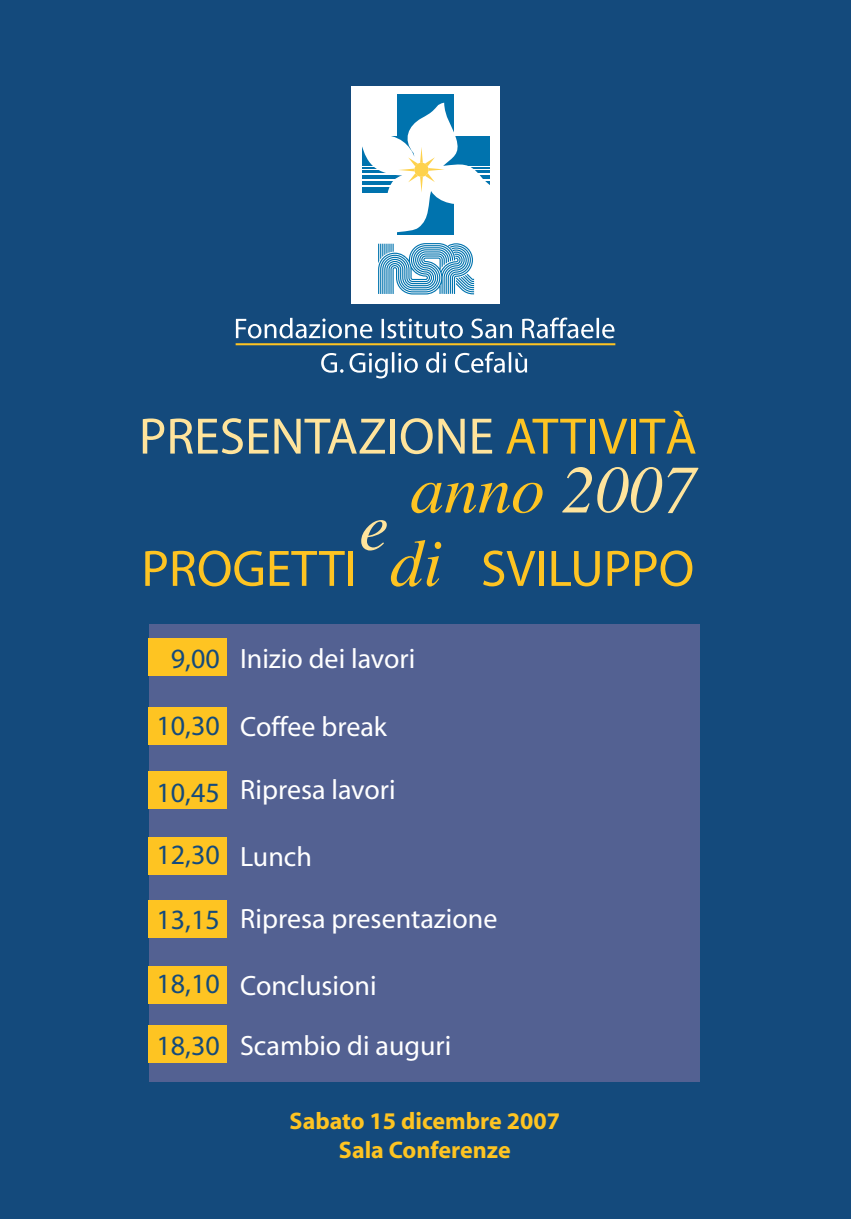
<style>
.page{position:relative;width:851px;height:1219px;background:#fff}
.page>*{position:absolute;margin:0;border:0;box-sizing:border-box;transform-origin:0 0}
.t1{font:italic 67.2px "Times";color:#fec422}
.t2{font:italic 67.2px "Times";color:#ffe49c}
.t3{font:51.6px "Myriad";color:#ffe49c}
.t4{font:51.6px "Myriad";color:#fec422}
.t5{font:28px/61.6px "Myriad";color:#fff}
.t6{font:28px/61.6px "Myriad";color:#144a7c}
.t7{font:700 24px/28.8px "Myriad";color:#fec422;text-align:center}
.s1{color:#fec422}
.s2{color:#ffe49c}
.s3{font-family:"Times";font-style:italic;font-size:67.2px}
</style>
<div class="page">
<div style="left:0;top:0;width:850px;height:1219px;background:#144a7c"></div>
<hr style="left:235px;top:343px;width:380px;height:2px;background:#fec422">
<svg style="left:236px;top:317px;width:378px;height:21px"></svg>
<svg style="left:321px;top:352px;width:206px;height:26px"></svg>
<div style="left:351px;top:86px;width:148px;height:217px;background:#fff"></div>
<div style="left:397px;top:95px;width:57px;height:140px;background:#0073ae"></div>
<svg style="left:362px;top:103px;width:128px;height:191px"></svg>
<div style="left:150px;top:625px;width:549px;height:457px;background:#536192"></div>
<div style="left:149px;top:707px;width:78px;height:37px;background:#fec422"></div>
<div style="left:149px;top:638px;width:78px;height:37px;background:#fec422"></div>
<div style="left:149px;top:772px;width:78px;height:37px;background:#fec422"></div>
<div style="left:149px;top:837px;width:78px;height:37px;background:#fec422"></div>
<div style="left:149px;top:900px;width:78px;height:38px;background:#fec422"></div>
<div style="left:149px;top:966px;width:78px;height:37px;background:#fec422"></div>
<div style="left:149px;top:1025px;width:78px;height:38px;background:#fec422"></div>
<h2 class="t3" style="left:139px;top:411px;width:559px">PRESENTAZIONE <span class="s1">ATTIVITÀ</span></h2>
<h1 class="t1" style="left:410px;top:448px;width:287px">anno <span class="s2">2007</span></h1>
<h1 class="t2" style="left:359px;top:485px;width:31px">e</h1>
<h2 class="t4" style="left:141px;top:543px;width:554px">PROGETTI <span class="s3">di</span> SVILUPPO</h2>
<p class="t6" style="left:171px;top:629px;width:50px">9,00</p>
<p class="t5" style="left:240px;top:629px;width:176px">Inizio dei lavori</p>
<p class="t6" style="left:156px;top:696px;width:65px">10,30</p>
<p class="t5" style="left:240px;top:697px;width:148px">Coffee break</p>
<p class="t6" style="left:156px;top:763px;width:65px">10,45<br>12,30</p>
<p class="t6" style="left:156px;top:890px;width:65px">13,15</p>
<p class="t5" style="left:240px;top:760px;width:157px">Ripresa lavori</p>
<p class="t5" style="left:240px;top:827px;width:259px">Lunch<br>Ripresa presentazione</p>
<p class="t6" style="left:156px;top:954px;width:65px">18,10<br>18,30</p>
<p class="t5" style="left:240px;top:957px;width:213px;line-height:59.6px">Conclusioni<br>Scambio di auguri</p>
<p class="t7" style="left:289px;top:1108px;width:272px">Sabato 15 dicembre 2007<br>Sala Conferenze</p>
</div>
